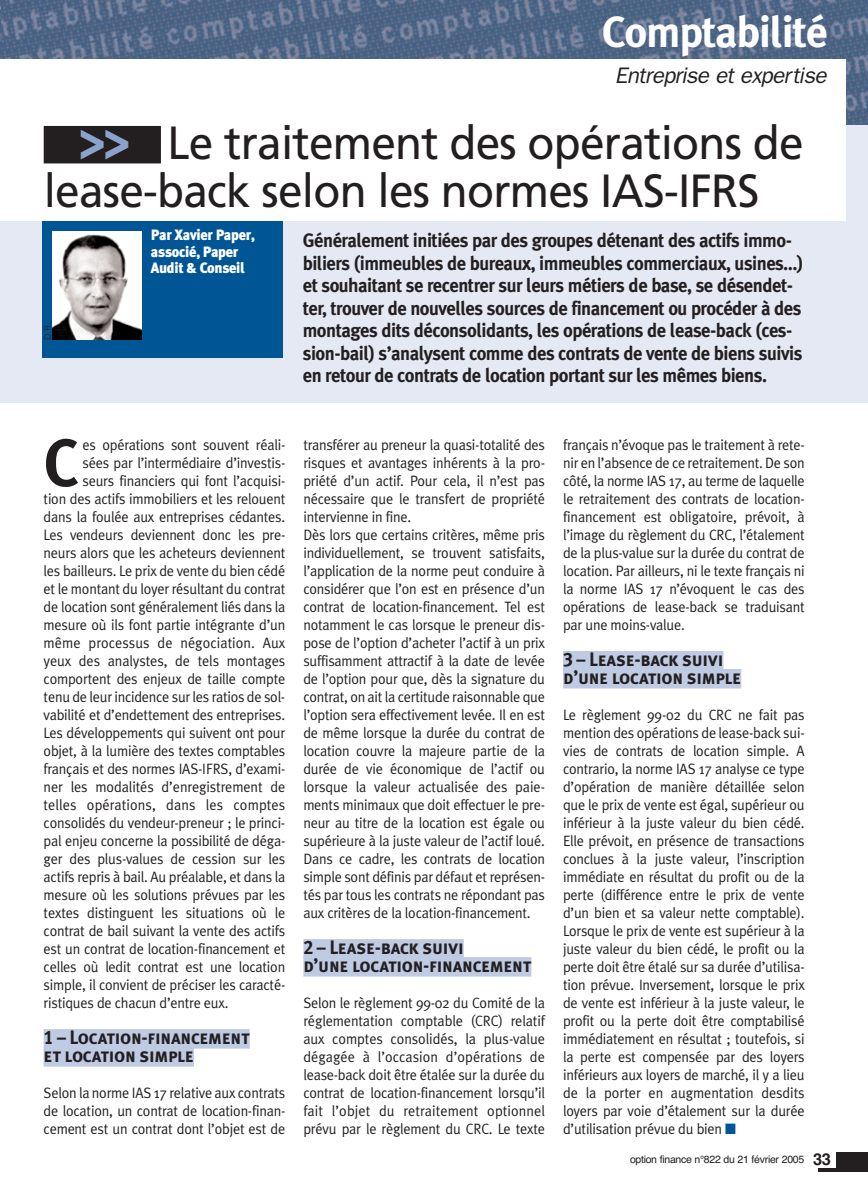
<style>
.page{position:relative;width:868px;height:1191px;background:#fff}
.page>*{position:absolute;margin:0;border:0;box-sizing:border-box;transform-origin:0 0}
.t1{font:700 66.9px "Meta Plus";color:#231f20;scale:.95 1}
.t2{font:46.5px/48px "Frutiger";letter-spacing:-.015em;color:#231f20;scale:.95 1}
.t3{font:700 43.5px "Meta Plus";letter-spacing:-.025em;color:#fff}
.t4{font:italic 22.5px "Franklin Gothic";color:#231f20}
.t5{font:700 19.5px/22.5px "Meta Plus";letter-spacing:-.03em;color:#231f20;scale:.95 1}
.t6{font:19.5px/18px "Meta Plus Bold Caps";letter-spacing:-.015em;color:#231f20;scale:.95 1}
.t7{font:15px/18px "Meta Plus Normal";letter-spacing:-.015em;color:#231f20;text-align:justify;scale:.95 1}
.t8{font:15px "Meta Plus Normal";letter-spacing:.005em;color:#231f20;scale:.95 1}
.t9{font:900 15px/16.5px "Meta Plus";letter-spacing:-.015em;color:#fff;scale:.95 1}
.t10{font:10.5px "Helvetica";letter-spacing:-.03em;color:#231f20}
.t11{font:300 9px "Univers";color:#231f20}
.s1{font-weight:900;font-size:57px;color:#8ba3cb}
.s2{color:#005595}
.s3{font-weight:700;font-size:16.5px}
</style>
<div class="page">
<img style="left:1px;top:0;width:866px;height:125px">
<div style="left:818px;top:1152px;width:49px;height:19px;background:#231f20"></div>
<div style="left:560px;top:1150px;width:275px;height:17px;background:#fff"></div>
<div style="left:0;top:125px;width:867px;height:278px;background:#e5e9f3"></div>
<div style="left:0;top:59px;width:845px;height:161px;background:#fff"></div>
<div style="left:44px;top:1029px;width:206px;height:19px;background:#bfcbe3"></div>
<div style="left:44px;top:1047px;width:150px;height:19px;background:#bfcbe3"></div>
<div style="left:303px;top:939px;width:160px;height:19px;background:#bfcbe3"></div>
<div style="left:303px;top:957px;width:228px;height:19px;background:#bfcbe3"></div>
<div style="left:563px;top:651px;width:160px;height:19px;background:#bfcbe3"></div>
<div style="left:563px;top:669px;width:178px;height:19px;background:#bfcbe3"></div>
<div style="left:44px;top:126px;width:117px;height:37px;background:#231f20"></div>
<div style="left:42px;top:221px;width:240px;height:136px;background:#005595"></div>
<div style="left:53px;top:231px;width:89px;height:108px;background:#fff"></div>
<img style="left:53px;top:234px;width:89px;height:105px">
<h3 class="t3" style="left:601px;top:17px;width:228px">Comptabilité</h3>
<h3 class="t4" style="left:614px;top:67px;width:217px">Entreprise et expertise</h3>
<h2 class="t2" style="left:44px;top:123px;width:801px;text-indent:35px"><span class="s1">&gt;&gt;</span> Le traitement des opérations de lease-back selon les normes IAS-IFRS</h2>
<p class="t5" style="left:303px;top:232px;width:528px">Généralement initiées par des groupes détenant des actifs immo&shy;biliers (immeubles de bureaux, immeubles commerciaux, usines…) et souhaitant se recentrer sur leurs métiers de base, se désendet&shy;ter, trouver de nouvelles sources de financement ou procéder à des montages dits déconsolidants, les opérations de lease-back (ces&shy;sion-bail) s’analysent comme des contrats de vente de biens suivis en retour de contrats de location portant sur les mêmes biens.</p>
<p class="t9" style="left:151px;top:229px;width:111px">Par Xavier Paper, associé, Paper<br>Audit &amp; Conseil</p>
<p class="t11" style="left:44px;top:340px;width:19px;rotate:-90deg">D.R.</p>
<h1 class="t1" style="left:44px;top:440px;width:38px">C</h1>
<p class="t7" style="left:82px;top:437px;width:215px">es opérations sont souvent réali-</p>
<p class="t7" style="left:82px;top:455px;width:215px">sées par l’intermédiaire d’investis-</p>
<p class="t7" style="left:82px;top:473px;width:215px">seurs financiers qui font l’acquisi-</p>
<p class="t7" style="left:44px;top:491px;width:256px">tion des actifs immobiliers et les relouent</p>
<p class="t7" style="left:44px;top:509px;width:256px">dans la foulée aux entreprises cédantes.</p>
<p class="t7" style="left:44px;top:527px;width:256px">Les vendeurs deviennent donc les pre-</p>
<p class="t7" style="left:44px;top:545px;width:256px">neurs alors que les acheteurs deviennent</p>
<p class="t7" style="left:44px;top:563px;width:256px">les bailleurs. Le prix de vente du bien cédé</p>
<p class="t7" style="left:44px;top:581px;width:256px">et le montant du loyer résultant du contrat</p>
<p class="t7" style="left:44px;top:599px;width:256px">de location sont généralement liés dans la</p>
<p class="t7" style="left:44px;top:617px;width:256px">mesure où ils font partie intégrante d’un</p>
<p class="t8" style="left:44px;top:637px;width:256px">même processus de négociation. Aux</p>
<p class="t7" style="left:44px;top:653px;width:256px">yeux des analystes, de tels montages</p>
<p class="t7" style="left:44px;top:671px;width:256px">comportent des enjeux de taille compte</p>
<p class="t7" style="left:44px;top:689px;width:256px">tenu de leur incidence sur les ratios de sol-</p>
<p class="t7" style="left:44px;top:707px;width:256px">vabilité et d’endettement des entreprises.</p>
<p class="t7" style="left:44px;top:725px;width:256px">Les développements qui suivent ont pour</p>
<p class="t7" style="left:44px;top:743px;width:256px">objet, à la lumière des textes comptables</p>
<p class="t7" style="left:44px;top:761px;width:256px">français et des normes IAS-IFRS, d’exami-</p>
<p class="t7" style="left:44px;top:779px;width:256px">ner les modalités d’enregistrement de</p>
<p class="t8" style="left:44px;top:799px;width:256px">telles opérations, dans les comptes</p>
<p class="t7" style="left:44px;top:815px;width:256px">consolidés du vendeur-preneur ; le princi-</p>
<p class="t7" style="left:44px;top:833px;width:256px">pal enjeu concerne la possibilité de déga-</p>
<p class="t7" style="left:44px;top:851px;width:256px">ger des plus-values de cession sur les</p>
<p class="t7" style="left:44px;top:869px;width:256px">actifs repris à bail. Au préalable, et dans la</p>
<p class="t7" style="left:44px;top:887px;width:256px">mesure où les solutions prévues par les</p>
<p class="t7" style="left:44px;top:905px;width:256px">textes distinguent les situations où le</p>
<p class="t7" style="left:44px;top:923px;width:256px">contrat de bail suivant la vente des actifs</p>
<p class="t7" style="left:44px;top:941px;width:256px">est un contrat de location-financement et</p>
<p class="t7" style="left:44px;top:959px;width:256px">celles où ledit contrat est une location</p>
<p class="t7" style="left:44px;top:977px;width:256px">simple, il convient de préciser les caracté-</p>
<p class="t7" style="left:44px;top:995px;width:196px">ristiques de chacun d’entre eux.</p>
<h3 class="t6" style="left:44px;top:1028px;width:218px">1 – Location-financement et location simple</h3>
<p class="t7" style="left:44px;top:1085px;width:256px">Selon la norme IAS 17 relative aux contrats de location, un contrat de location-finan&shy;cement est un contrat dont l’objet est de</p>
<p class="t7" style="left:303px;top:437px;width:256px;text-align:left">transférer au preneur la quasi-totalité des risques et avantages inhérents à la pro&shy;priété d’un actif. Pour cela, il n’est pas nécessaire que le transfert de propriété intervienne in fine.<br>Dès lors que certains critères, même pris individuellement, se trouvent satisfaits, l’application de la norme peut conduire à considérer que l’on est en présence d’un contrat de location-financement. Tel est notamment le cas lorsque le preneur dis&shy;pose de l’option d’acheter l’actif à un prix suffisamment attractif à la date de levée de l’option pour que, dès la signature du contrat, on ait la certitude raisonnable que l’option sera effectivement levée. Il en est de même lorsque la durée du contrat de location couvre la majeure partie de la durée de vie économique de l’actif ou lorsque la valeur actualisée des paie&shy;ments minimaux que doit effectuer le pre&shy;neur au titre de la location est égale ou supérieure à la juste valeur de l’actif loué.<br>Dans ce cadre, les contrats de location simple sont définis par défaut et représen&shy;tés par tous les contrats ne répondant pas aux critères de la location-financement.</p>
<h3 class="t6" style="left:303px;top:938px;width:241px">2 – Lease-back suivi<br>d’une location-financement</h3>
<p class="t7" style="left:303px;top:995px;width:256px">Selon le règlement 99-02 du Comité de la réglementation comptable (CRC) relatif aux comptes consolidés, la plus-value dégagée à l’occasion d’opérations de lease-back doit être étalée sur la durée du contrat de location-financement lorsqu’il fait l’objet du retraitement optionnel prévu par le règlement du CRC. Le texte</p>
<p class="t7" style="left:563px;top:437px;width:256px">français n’évoque pas le traitement à rete&shy;nir en l’absence de ce retraitement. De son côté, la norme IAS 17, au terme de laquelle le retraitement des contrats de location&shy;financement est obligatoire, prévoit, à l’image du règlement du CRC, l’étalement de la plus-value sur la durée du contrat de location. Par ailleurs, ni le texte français ni la norme IAS 17 n’évoquent le cas des opérations de lease-back se traduisant par une moins-value.</p>
<h3 class="t6" style="left:563px;top:650px;width:189px">3 – Lease-back suivi d’une location simple</h3>
<p class="t7" style="left:563px;top:707px;width:256px">Le règlement 99-02 du CRC ne fait pas mention des opérations de lease-back sui&shy;vies de contrats de location simple. A contrario, la norme IAS 17 analyse ce type d’opération de manière détaillée selon que le prix de vente est égal, supérieur ou inférieur à la juste valeur du bien cédé.<br>Elle prévoit, en présence de transactions conclues à la juste valeur, l’inscription immédiate en résultat du profit ou de la perte (différence entre le prix de vente d’un bien et sa valeur nette comptable).<br>Lorsque le prix de vente est supérieur à la juste valeur du bien cédé, le profit ou la perte doit être étalé sur sa durée d’utilisa&shy;tion prévue. Inversement, lorsque le prix de vente est inférieur à la juste valeur, le profit ou la perte doit être comptabilisé immédiatement en résultat ; toutefois, si la perte est compensée par des loyers inférieurs aux loyers de marché, il y a lieu de la porter en augmentation desdits loyers par voie d’étalement sur la durée d’utilisation prévue du bien <span class="s2">■</span></p>
<p class="t10" style="left:630px;top:1155px;width:202px">option finance n°822 du 21 février 2005 <span class="s3">33</span></p>
</div>
